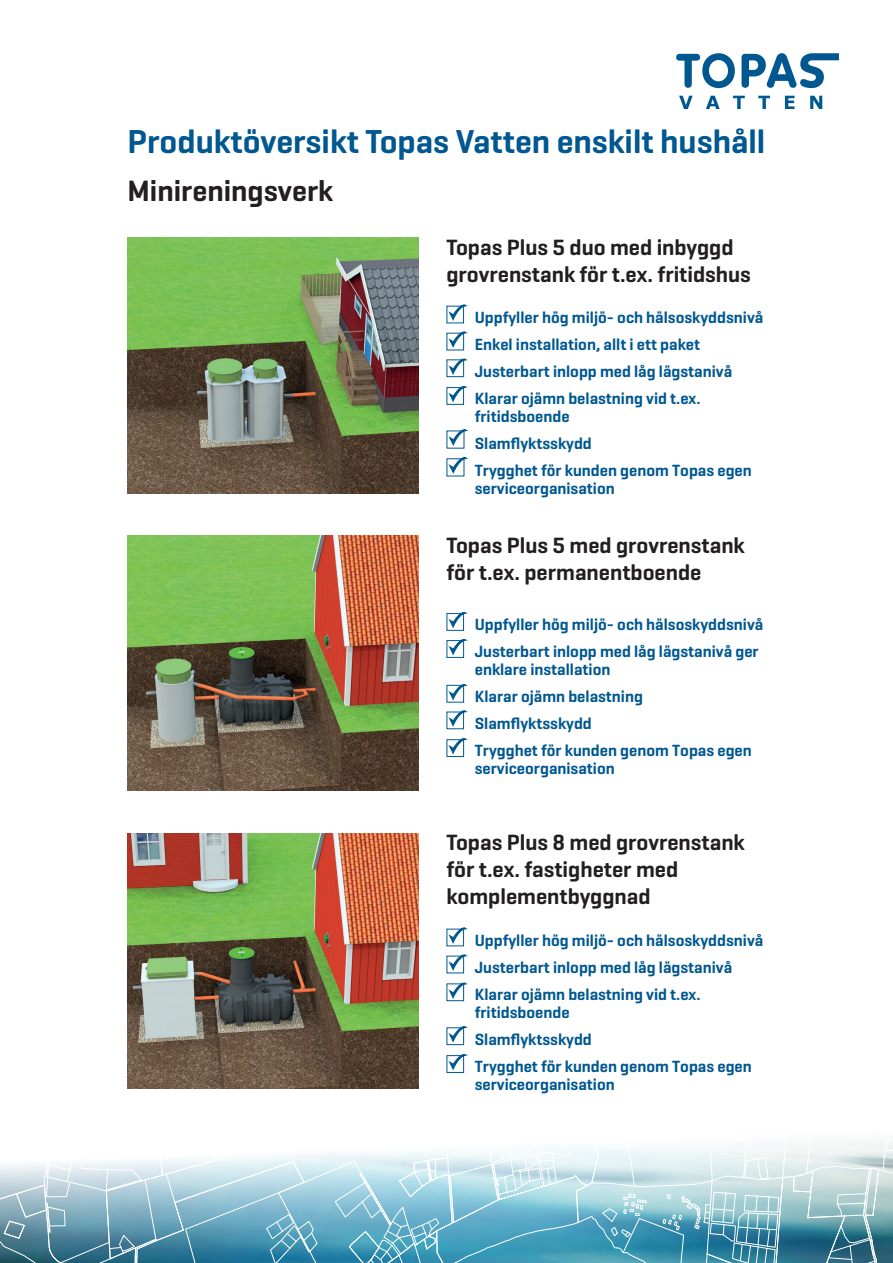
<style>
.page{position:relative;width:893px;height:1263px;background:#fff}
.page>*{position:absolute;margin:0;border:0;box-sizing:border-box;transform-origin:0 0}
.t1{font:600 33.75px "Geogrotesque";color:#015890}
.t2{font:600 30px "Geogrotesque";color:#231f20}
.t3{font:600 22.5px/27px "Geogrotesque";color:#231f20}
.t4{font:600 16.5px/27px "Geogrotesque";color:#015890}
</style>
<div class="page">
<svg style="left:676px;top:53px;width:59px;height:35px"></svg>
<svg style="left:741px;top:53px;width:98px;height:35px"></svg>
<svg style="left:679px;top:96px;width:14px;height:13px"></svg>
<svg style="left:706px;top:96px;width:14px;height:13px"></svg>
<svg style="left:733px;top:96px;width:12px;height:13px"></svg>
<svg style="left:758px;top:96px;width:12px;height:13px"></svg>
<svg style="left:785px;top:96px;width:9px;height:13px"></svg>
<svg style="left:810px;top:96px;width:12px;height:13px"></svg>
<svg style="left:446px;top:304px;width:21px;height:101px"></svg>
<svg style="left:446px;top:429px;width:21px;height:48px"></svg>
<img style="left:128px;top:238px;width:290px;height:255px">
<img style="left:128px;top:536px;width:290px;height:255px">
<img style="left:128px;top:833px;width:290px;height:192px">
<svg style="left:446px;top:611px;width:21px;height:47px"></svg>
<svg style="left:446px;top:927px;width:21px;height:75px"></svg>
<svg style="left:0;top:1025px;width:893px;height:238px"></svg>
<svg style="left:446px;top:684px;width:21px;height:73px"></svg>
<h1 class="t1" style="left:128px;top:121px;width:639px">Produktöversikt Topas Vatten enskilt hushåll</h1>
<h2 class="t2" style="left:128px;top:172px;width:207px">Minireningsverk</h2>
<h3 class="t3" style="left:446px;top:233px;width:306px">Topas Plus 5 duo med inbyggd grovrenstank för t.ex. fritidshus</h3>
<p class="t4" style="left:475px;top:303px;width:290px">Uppfyller hög miljö- och hälsoskyddsnivå Enkel installation, allt i ett paket Justerbart inlopp med låg lägstanivå Klarar ojämn belastning vid t.ex.</p>
<p class="t4" style="left:475px;top:402px;width:279px">fritidsboende<br>Slamflyktsskydd<br>Trygghet för kunden genom Topas egen</p>
<p class="t4" style="left:475px;top:474px;width:142px">serviceorganisation</p>
<h3 class="t3" style="left:446px;top:531px;width:300px">Topas Plus 5 med grovrenstank för t.ex. permanentboende</h3>
<p class="t4" style="left:475px;top:611px;width:290px">Uppfyller hög miljö- och hälsoskyddsnivå<br>Justerbart inlopp med låg lägstanivå ger</p>
<p class="t4" style="left:475px;top:656px;width:279px">enklare installation<br>Klarar ojämn belastning<br>Slamflyktsskydd<br>Trygghet för kunden genom Topas egen</p>
<p class="t4" style="left:475px;top:755px;width:142px">serviceorganisation</p>
<h3 class="t3" style="left:446px;top:829px;width:300px">Topas Plus 8 med grovrenstank för t.ex. fastigheter med komplementbyggnad</h3>
<p class="t4" style="left:475px;top:926px;width:290px">Uppfyller hög miljö- och hälsoskyddsnivå<br>Justerbart inlopp med låg lägstanivå<br>Klarar ojämn belastning vid t.ex.</p>
<p class="t4" style="left:475px;top:998px;width:279px">fritidsboende<br>Slamflyktsskydd<br>Trygghet för kunden genom Topas egen</p>
<p class="t4" style="left:475px;top:1070px;width:142px">serviceorganisation</p>
</div>
